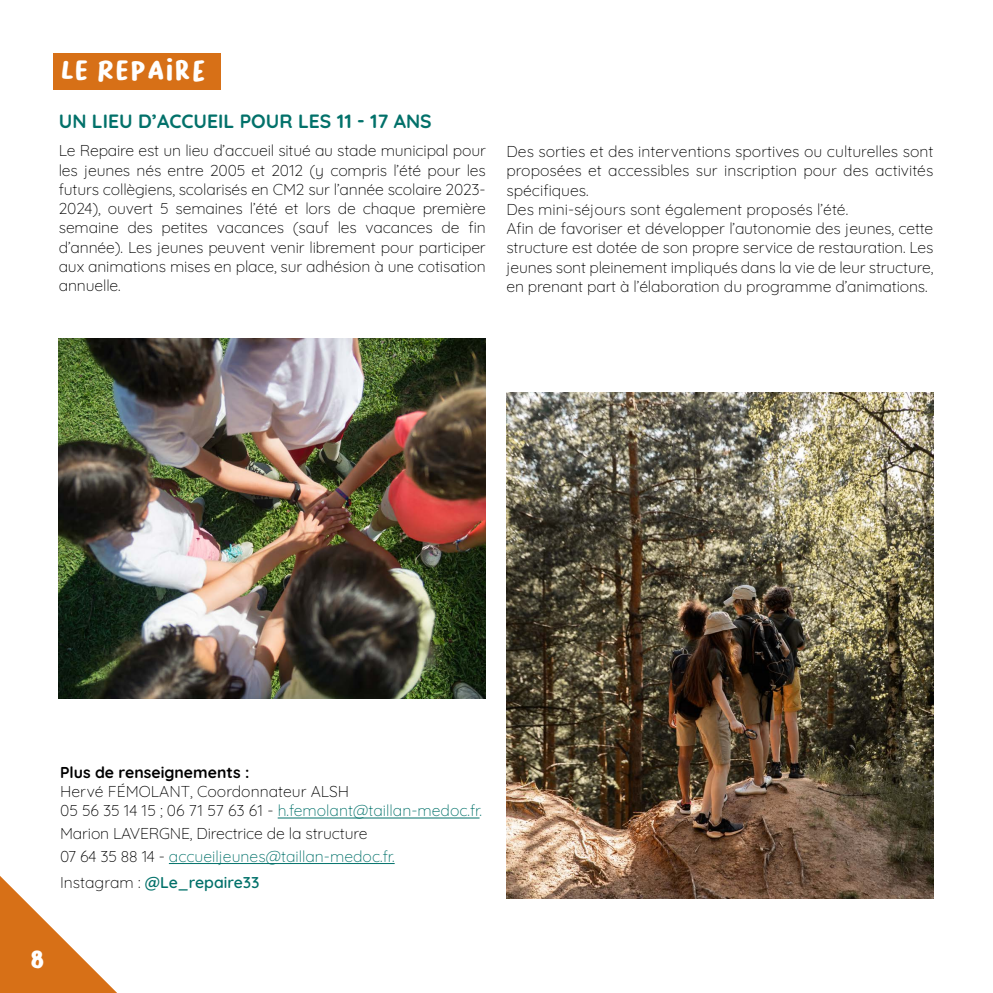
<style>
.page{position:relative;width:993px;height:993px;background:#fff}
.page>*{position:absolute;margin:0;border:0;box-sizing:border-box;transform-origin:0 0}
.t1{font:28px "Bakso Sapi";color:#fff}
.t2{font:300 19.25px "Quicksand";color:#02716a}
.t3{font:300 15.75px/19.2px "Quicksand";letter-spacing:-.01em;color:#000}
.t4{font:300 15.75px "Quicksand";color:#02716a}
.s1{color:#02716a}
.s2{color:#000}
</style>
<div class="page">
<svg style="left:0;top:876px;width:116px;height:116px"></svg>
<img style="left:59px;top:339px;width:426px;height:359px">
<hr style="left:277px;top:817px;width:202px;height:1px;background:#02716a">
<hr style="left:169px;top:862px;width:225px;height:1px;background:#02716a">
<img style="left:506px;top:392px;width:427px;height:506px">
<div style="left:53px;top:53px;width:167px;height:37px;background:#d77017"></div>
<h1 class="t1" style="left:60px;top:55px;width:148px">LE REPAIRE</h1>
<p class="t2" style="left:59px;top:106px;width:374px">UN LIEU D’ACCUEIL POUR LES 11 - 17 ANS</p>
<p class="t3" style="left:59px;top:139px;width:428px;text-align:justify">Le Repaire est un lieu d’accueil situé au stade municipal pour les jeunes nés entre 2005 et 2012 (y compris l’été pour les futurs collègiens, scolarisés en CM2 sur l’année scolaire 2023- 2024), ouvert 5 semaines l’été et lors de chaque première semaine des petites vacances (sauf les vacances de fin d’année). Les jeunes peuvent venir librement pour participer aux animations mises en place, sur adhésion à une cotisation annuelle.</p>
<p class="t3" style="left:506px;top:140px;width:428px">Des sorties et des interventions sportives ou culturelles sont proposées et accessibles sur inscription pour des activités spécifiques.<br>Des mini-séjours sont également proposés l’été.<br>Afin de favoriser et développer l’autonomie des jeunes, cette structure est dotée de son propre service de restauration. Les jeunes sont pleinement impliqués dans la vie de leur structure, en prenant part à l’élaboration du programme d’animations.</p>
<p class="t3" style="left:60px;top:760px;width:423px">Plus de renseignements :<br>Hervé FÉMOLANT, Coordonnateur ALSH<br>05 56 35 14 15 ; 06 71 57 63 61 - <span class="s1">h.femolant@taillan-medoc.fr.</span></p>
<p class="t3" style="left:60px;top:820px;width:336px;line-height:22.8px">Marion LAVERGNE, Directrice de la structure<br>07 64 35 88 14 - <span class="s1">accueiljeunes@taillan-medoc.fr.</span></p>
<p class="t4" style="left:60px;top:870px;width:201px"><span class="s2">Instagram :</span> @Le_repaire33</p>
<h1 class="t1" style="left:45px;top:974px;width:17px;rotate:-180deg">8</h1>
</div>
